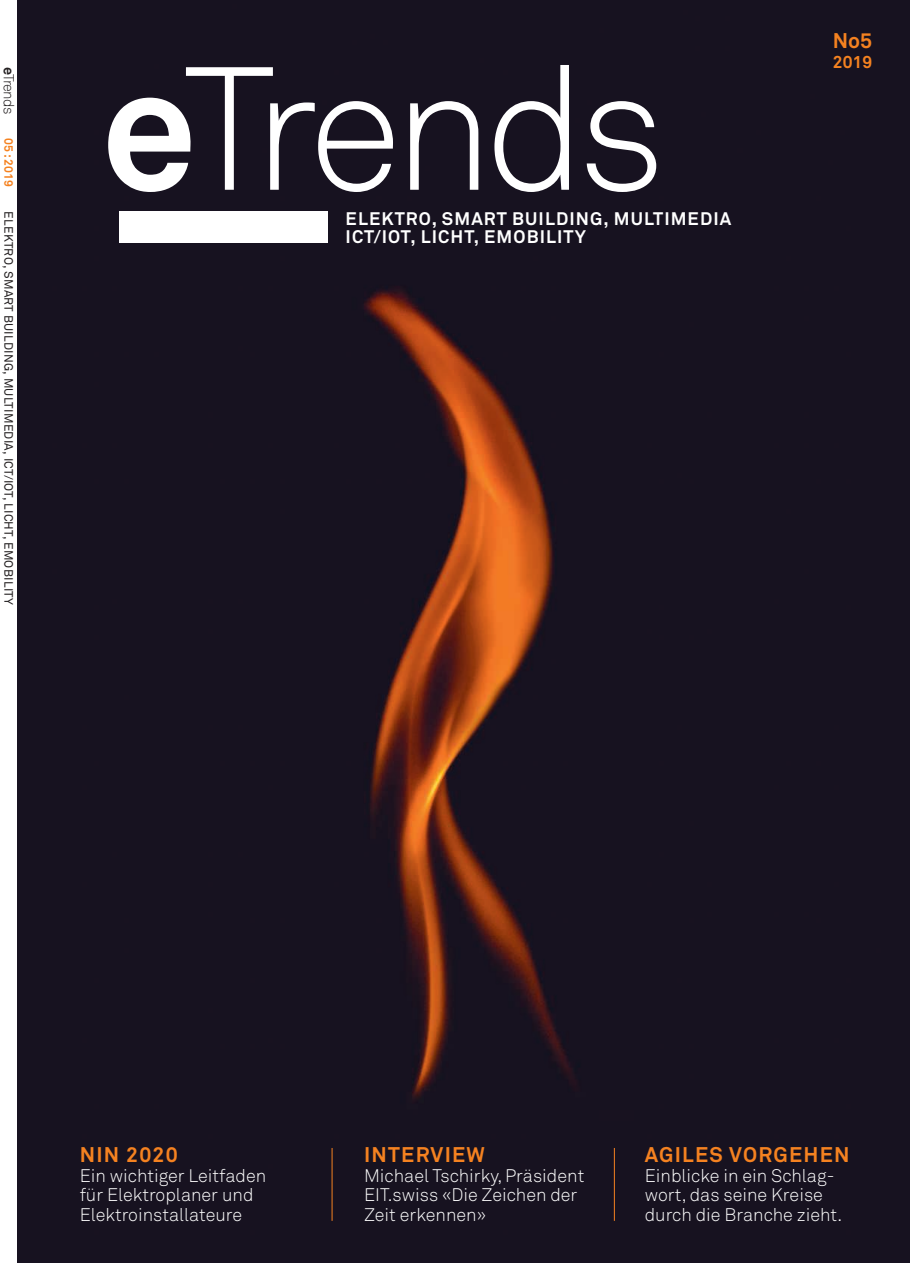
<style>
.page{position:relative;width:910px;height:1263px;background:#fff}
.page>*{position:absolute;margin:0;border:0;box-sizing:border-box;transform-origin:0 0}
.t1{font:300 172.8px "Akkurat Std";letter-spacing:-.05em;color:#fff}
.t2{font:700 21px "Akkurat Std";letter-spacing:.06em;color:#f58220}
.t3{font:300 18px/19.5px "Akkurat Std";color:#fff}
.t4{font:700 18px/18px "Akkurat Std";letter-spacing:.06em;color:#fff}
.t5{font:700 17.25px "Akkurat Std";color:#f58220}
.t6{font:300 14.55px "Akkurat Std";letter-spacing:-.05em;color:#231f20}
.t7{font:12px "Akkurat Std";letter-spacing:.02em;color:#231f20}
.t8{font:700 12px "Akkurat Std";letter-spacing:.02em;color:#f58220}
.s1{font-weight:700}
</style>
<div class="page">
<div style="left:17px;top:0;width:893px;height:1263px;background:#171220"></div>
<hr style="left:332px;top:1148px;width:1px;height:73px;background:#f58220">
<hr style="left:614px;top:1148px;width:1px;height:73px;background:#f58220">
<div style="left:120px;top:211px;width:208px;height:31px;background:#fff"></div>
<p class="t6" style="left:17px;top:67px;width:49px;rotate:90deg"><span class="s1">e</span>Trends</p>
<p class="t8" style="left:16px;top:138px;width:51px;rotate:90deg">05 :2019</p>
<p class="t7" style="left:16px;top:211px;width:395px;rotate:90deg">ELEKTRO, SMART BUILDING, MULTIMEDIA, ICT/IOT, LICHT, EMOBILITY</p>
<h1 class="t1" style="left:101px;top:27px;width:566px"><span class="s1">e</span>Trends</h1>
<p class="t4" style="left:346px;top:210px;width:387px">ELEKTRO, SMART BUILDING, MULTIMEDIA<br>ICT/IOT, LICHT, EMOBILITY</p>
<p class="t2" style="left:833px;top:28px;width:41px">No5</p>
<p class="t5" style="left:833px;top:51px;width:41px">2019</p>
<p class="t2" style="left:80px;top:1142px;width:100px">NIN 2020</p>
<p class="t3" style="left:80px;top:1166px;width:188px">Ein wichtiger Leitfaden für Elektroplaner und<br>Elektroinstallateure</p>
<p class="t2" style="left:364px;top:1142px;width:122px">INTERVIEW</p>
<p class="t3" style="left:364px;top:1166px;width:222px">Michael Tschirky, Präsident<br>EIT.swiss «Die Zeichen der<br>Zeit erkennen»</p>
<p class="t2" style="left:645px;top:1142px;width:206px">AGILES VORGEHEN</p>
<p class="t3" style="left:645px;top:1166px;width:199px">Einblicke in ein Schlag&shy;wort, das seine Kreise durch die Branche zieht.</p>
</div>
